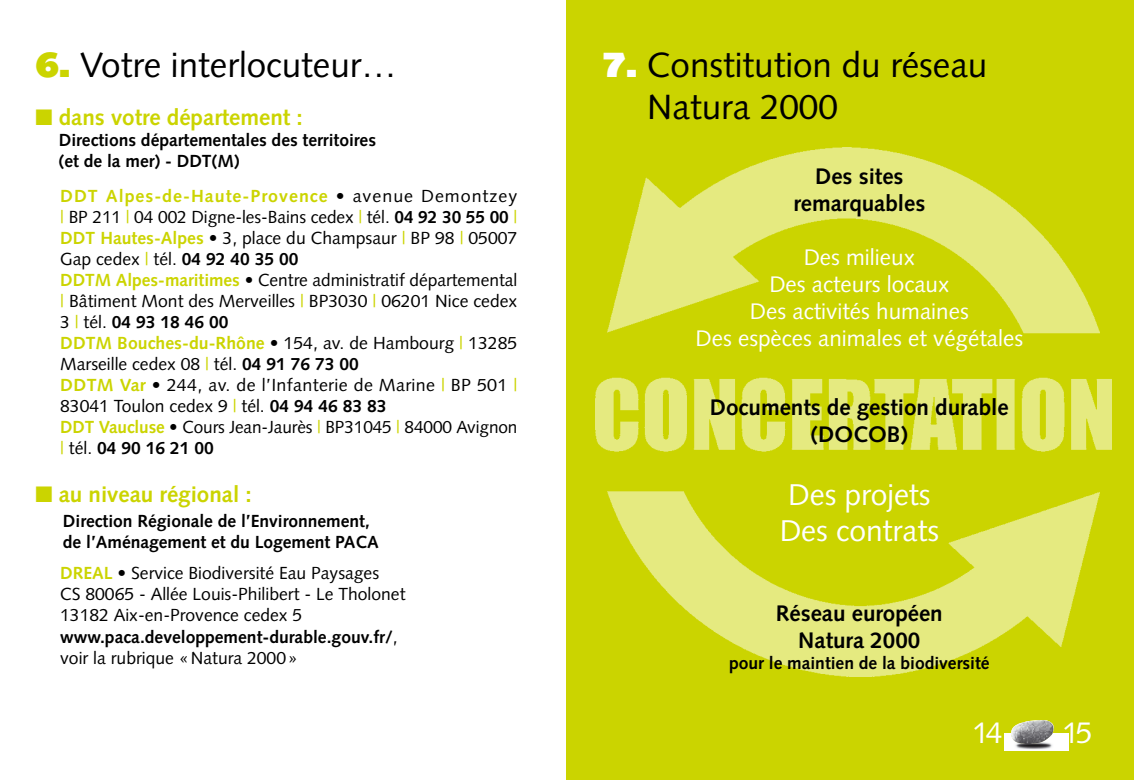
<style>
.page{position:relative;width:1134px;height:780px;background:#fff}
.page>*{position:absolute;margin:0;border:0;box-sizing:border-box;transform-origin:0 0}
.t1{font:35px/42px "Syntax LT Std";color:#000}
.t2{font:35px "Syntax";color:#000}
.t3{font:30px/36px "Syntax LT Std";color:#fff}
.t4{font:30px "Syntax";color:#fff}
.t5{font:700 22.5px/27px "Syntax LT Std";color:#000;text-align:center}
.t6{font:22.5px/27px "Syntax";color:#fff;text-align:center}
.t7{font:700 22.5px "Syntax LT Std";color:#cbd400}
.t8{font:17.5px/21px "Syntax";color:#000}
.t9{font:700 17.5px/21px "Syntax LT Std";color:#000}
.t10{font:700 17.5px "Syntax LT Std";letter-spacing:.055em;color:#cbd400}
.s1{font-weight:900;color:#cbd400}
.s2{font-family:"Syntax";font-weight:400;color:#000}
.s3{color:#cbd400}
.s4{font-family:"Syntax LT Std";font-weight:700}
.s5{font-family:"Syntax LT Std";font-weight:700;color:#cbd400}
.s6{font-family:"Syntax";font-weight:400}
.s7{font-family:"Syntax";font-weight:400;color:#cbd400}
.s8{font-family:"Syntax";font-weight:900;color:#fff}
</style>
<div class="page">
<div style="left:567px;top:0;width:567px;height:780px;background:#cbd400"></div>
<img style="left:1005px;top:733px;width:64px;height:17px">
<img style="left:1009px;top:720px;width:45px;height:24px">
<img style="left:595px;top:147px;width:516px;height:529px">
<h1 class="t2" style="left:35px;top:44px;width:363px"><span class="s1">6.</span> Votre interlocuteur…</h1>
<p class="t7" style="left:35px;top:104px;width:269px">■ dans votre département :</p>
<p class="t9" style="left:59px;top:130px;width:319px">Directions départementales des territoires (et de la mer) - DDT(M)</p>
<p class="t10" style="left:60px;top:186px;width:458px">DDT Alpes-de-Haute-Provence <span class="s2">• avenue Demontzey</span></p>
<p class="t8" style="left:60px;top:207px;width:459px"><span class="s3">|</span> BP 211 <span class="s3">|</span> 04 002 Digne-les-Bains cedex <span class="s3">|</span> tél. <span class="s4">04 92 30 55 00</span> <span class="s3">| </span><span class="s5">DDT Hautes-Alpes</span> • 3, place du Champsaur <span class="s3">|</span> BP 98 <span class="s3">|</span> 05007<br>Gap cedex <span class="s3">|</span> tél. <span class="s4">04 92 40 35 00<br></span><span class="s5">DDTM Alpes-maritimes</span> • Centre administratif départemental <span class="s3">|</span> Bâtiment Mont des Merveilles <span class="s3">|</span> BP3030 <span class="s3">|</span> 06201 Nice cedex</p>
<p class="t9" style="left:60px;top:312px;width:170px"><span class="s6">3</span> <span class="s7">|</span> <span class="s6">tél.</span> 04 93 18 46 00</p>
<p class="t8" style="left:60px;top:333px;width:459px"><span class="s5">DDTM Bouches-du-Rhône</span> • 154, av. de Hambourg <span class="s3">|</span> 13285<br>Marseille cedex 08 <span class="s3">|</span> tél. <span class="s4">04 91 76 73 00<br></span><span class="s5">DDTM Var</span> • 244, av. de l’Infanterie de Marine <span class="s3">|</span> BP 501 <span class="s3">| </span>83041 Toulon cedex 9 <span class="s3">|</span> tél. <span class="s4">04 94 46 83 83<br></span><span class="s5">DDT Vaucluse</span> • Cours Jean-Jaurès <span class="s3">|</span> BP31045 <span class="s3">|</span> 84000 Avignon</p>
<p class="t9" style="left:60px;top:438px;width:155px"><span class="s7">|</span> <span class="s6">tél.</span> 04 90 16 21 00</p>
<p class="t7" style="left:35px;top:481px;width:218px">■ au niveau régional :</p>
<p class="t9" style="left:63px;top:510px;width:317px">Direction Régionale de l’Environnement, de l’Aménagement et du Logement PACA</p>
<p class="t8" style="left:60px;top:563px;width:347px"><span class="s5">DREAL</span> • Service Biodiversité Eau Paysages<br>CS 80065 - Allée Louis-Philibert - Le Tholonet<br>13182 Aix-en-Provence cedex 5</p>
<p class="t9" style="left:60px;top:626px;width:339px">www.paca.developpement-durable.gouv.fr/<span class="s6">,</span></p>
<p class="t8" style="left:60px;top:647px;width:239px">voir la rubrique «Natura 2000»</p>
<h1 class="t1" style="left:647px;top:44px;width:342px;text-indent:-45px"><span class="s8">7.</span> Constitution du réseau<br>Natura 2000</h1>
<p class="t5" style="left:793px;top:162px;width:133px">Des sites remarquables</p>
<p class="t6" style="left:696px;top:244px;width:329px">Des milieux<br>Des acteurs locaux<br>Des activités humaines<br>Des espèces animales et végétales</p>
<p class="t5" style="left:710px;top:393px;width:300px">Documents de gestion durable (DOCOB)</p>
<h2 class="t3" style="left:780px;top:476px;width:161px">Des projets<br>Des contrats</h2>
<p class="t5" style="left:776px;top:600px;width:168px">Réseau européen<br>Natura 2000</p>
<p class="t9" style="left:729px;top:652px;width:262px">pour le maintien de la biodiversité</p>
<h2 class="t4" style="left:972px;top:715px;width:32px">14</h2>
<h2 class="t4" style="left:1062px;top:715px;width:32px">15</h2>
</div>
